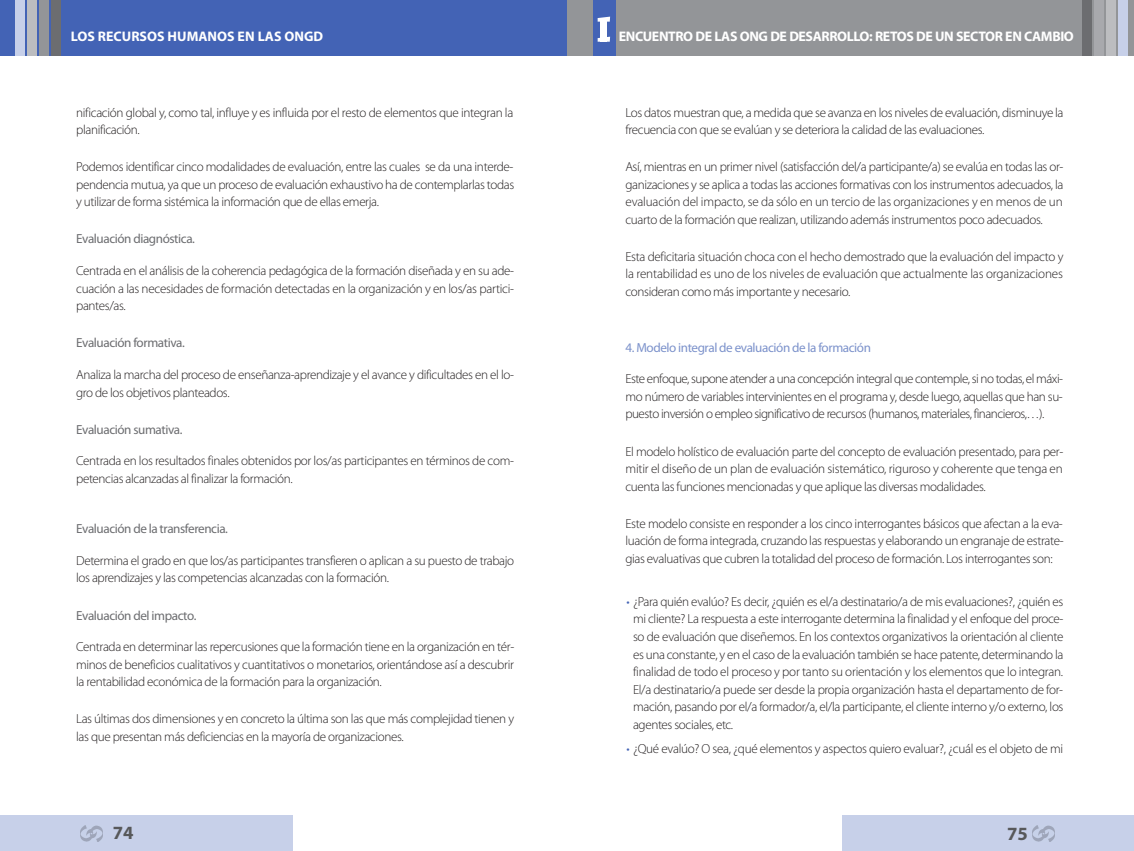
<style>
.page{position:relative;width:1134px;height:851px;background:#fff}
.page>*{position:absolute;margin:0;border:0;box-sizing:border-box;transform-origin:0 0}
.t1{font:700 18.75px "Myriad Pro";color:#57585a}
.t2{font:700 13.88px "Myriad Pro";letter-spacing:-.03em;color:#fff}
.t3{font:700 13.88px "Myriad Pro";color:#fff}
.t4{font:300 13.12px/17.5px "Myriad Pro";letter-spacing:-.03em;color:#231f20;text-align:justify}
.t5{font:13.12px "Myriad Pro";letter-spacing:-.03em;color:#6c6d70}
.t6{font:13.12px "Myriad Pro";letter-spacing:-.03em;color:#7c92cb}
.s1{color:#4363b5}
</style>
<div class="page">
<div style="left:842px;top:814px;width:292px;height:36px;background:#c7d0e9"></div>
<svg style="left:1032px;top:829px;width:19px;height:13px"></svg>
<img style="left:1033px;top:825px;width:22px;height:16px">
<div style="left:567px;top:0;width:567px;height:55px;background:#939598"></div>
<div style="left:593px;top:0;width:22px;height:55px;background:#4363b5"></div>
<div style="left:601px;top:18px;width:6px;height:23px;background:#fff"></div>
<svg style="left:598px;top:37px;width:12px;height:5px"></svg>
<svg style="left:598px;top:17px;width:12px;height:5px"></svg>
<div style="left:1082px;top:0;width:9px;height:55px;background:#6c6d70"></div>
<div style="left:1094px;top:0;width:9px;height:55px;background:#a8a9ad"></div>
<div style="left:1107px;top:0;width:9px;height:55px;background:#bcbdc0"></div>
<div style="left:1118px;top:0;width:9px;height:55px;background:#c7d0e9"></div>
<div style="left:0;top:814px;width:292px;height:36px;background:#c7d0e9"></div>
<img style="left:80px;top:825px;width:22px;height:16px">
<div style="left:0;top:0;width:567px;height:55px;background:#4363b5"></div>
<div style="left:52px;top:0;width:9px;height:55px;background:#6c6d70"></div>
<div style="left:40px;top:0;width:9px;height:55px;background:#939598"></div>
<div style="left:27px;top:0;width:9px;height:55px;background:#bcbdc0"></div>
<div style="left:15px;top:0;width:9px;height:55px;background:#c7d0e9"></div>
<p class="t3" style="left:71px;top:31px;width:254px">LOS RECURSOS HUMANOS EN LAS ONGD</p>
<p class="t2" style="left:619px;top:31px;width:457px">ENCUENTRO DE LAS ONG DE DESARROLLO: RETOS DE UN SECTOR EN CAMBIO</p>
<p class="t4" style="left:76px;top:104px;width:439px">nificación global y, como tal, influye y es influida por el resto de elementos que integran la planificación.</p>
<p class="t4" style="left:76px;top:159px;width:440px">Podemos identificar cinco modalidades de evaluación, entre las cuales se da una interde&shy;pendencia mutua, ya que un proceso de evaluación exhaustivo ha de contemplarlas todas y utilizar de forma sistémica la información que de ellas emerja.</p>
<p class="t5" style="left:76px;top:234px;width:120px">Evaluación diagnóstica.</p>
<p class="t4" style="left:76px;top:263px;width:439px">Centrada en el análisis de la coherencia pedagógica de la formación diseñada y en su ade&shy;cuación a las necesidades de formación detectadas en la organización y en los/as partici&shy;pantes/as.</p>
<p class="t5" style="left:76px;top:338px;width:110px">Evaluación formativa.</p>
<p class="t4" style="left:76px;top:367px;width:439px">Analiza la marcha del proceso de enseñanza-aprendizaje y el avance y dificultades en el lo&shy;gro de los objetivos planteados.</p>
<p class="t5" style="left:76px;top:424px;width:108px">Evaluación sumativa.</p>
<p class="t4" style="left:76px;top:453px;width:439px">Centrada en los resultados finales obtenidos por los/as participantes en términos de com&shy;petencias alcanzadas al finalizar la formación.</p>
<p class="t5" style="left:76px;top:523px;width:153px">Evaluación de la transferencia.</p>
<p class="t4" style="left:76px;top:552px;width:440px">Determina el grado en que los/as participantes transfieren o aplican a su puesto de trabajo los aprendizajes y las competencias alcanzadas con la formación.</p>
<p class="t5" style="left:76px;top:610px;width:122px">Evaluación del impacto.</p>
<p class="t4" style="left:76px;top:639px;width:440px">Centrada en determinar las repercusiones que la formación tiene en la organización en tér&shy;minos de beneficios cualitativos y cuantitativos o monetarios, orientándose así a descubrir la rentabilidad económica de la formación para la organización.</p>
<p class="t4" style="left:76px;top:711px;width:439px">Las últimas dos dimensiones y en concreto la última son las que más complejidad tienen y las que presentan más deficiencias en la mayoría de organizaciones.</p>
<p class="t4" style="left:625px;top:104px;width:440px">Los datos muestran que, a medida que se avanza en los niveles de evaluación, disminuye la frecuencia con que se evalúan y se deteriora la calidad de las evaluaciones.</p>
<p class="t4" style="left:625px;top:159px;width:440px">Así, mientras en un primer nivel (satisfacción del/a participante/a) se evalúa en todas las or&shy;ganizaciones y se aplica a todas las acciones formativas con los instrumentos adecuados, la evaluación del impacto, se da sólo en un tercio de las organizaciones y en menos de un cuarto de la formación que realizan, utilizando además instrumentos poco adecuados.</p>
<p class="t4" style="left:625px;top:249px;width:439px">Esta deficitaria situación choca con el hecho demostrado que la evaluación del impacto y la rentabilidad es uno de los niveles de evaluación que actualmente las organizaciones consideran como más importante y necesario.</p>
<p class="t6" style="left:625px;top:342px;width:247px">4. Modelo integral de evaluación de la formación</p>
<p class="t4" style="left:625px;top:371px;width:439px">Este enfoque, supone atender a una concepción integral que contemple, si no todas, el máxi&shy;mo número de variables intervinientes en el programa y, desde luego, aquellas que han su&shy;puesto inversión o empleo significativo de recursos (humanos, materiales, financieros,…).</p>
<p class="t4" style="left:625px;top:443px;width:439px">El modelo holístico de evaluación parte del concepto de evaluación presentado, para per&shy;mitir el diseño de un plan de evaluación sistemático, riguroso y coherente que tenga en cuenta las funciones mencionadas y que aplique las diversas modalidades.</p>
<p class="t4" style="left:625px;top:515px;width:440px">Este modelo consiste en responder a los cinco interrogantes básicos que afectan a la eva&shy;luación de forma integrada, cruzando las respuestas y elaborando un engranaje de estrate&shy;gias evaluativas que cubren la totalidad del proceso de formación. Los interrogantes son:</p>
<p class="t4" style="left:633px;top:593px;width:432px;text-indent:-6px"><span class="s1">•</span> ¿Para quién evalúo? Es decir, ¿quién es el/a destinatario/a de mis evaluaciones?, ¿quién es mi cliente? La respuesta a este interrogante determina la finalidad y el enfoque del proce&shy;so de evaluación que diseñemos. En los contextos organizativos la orientación al cliente es una constante, y en el caso de la evaluación también se hace patente, determinando la finalidad de todo el proceso y por tanto su orientación y los elementos que lo integran.<br>El/a destinatario/a puede ser desde la propia organización hasta el departamento de for&shy;mación, pasando por el/a formador/a, el/la participante, el cliente interno y/o externo, los agentes sociales, etc.</p>
<p class="t4" style="left:627px;top:741px;width:438px"><span class="s1">•</span> ¿Qué evalúo? O sea, ¿qué elementos y aspectos quiero evaluar?, ¿cuál es el objeto de mi</p>
<h1 class="t1" style="left:113px;top:825px;width:22px">74</h1>
<h1 class="t1" style="left:1007px;top:826px;width:22px">75</h1>
</div>
